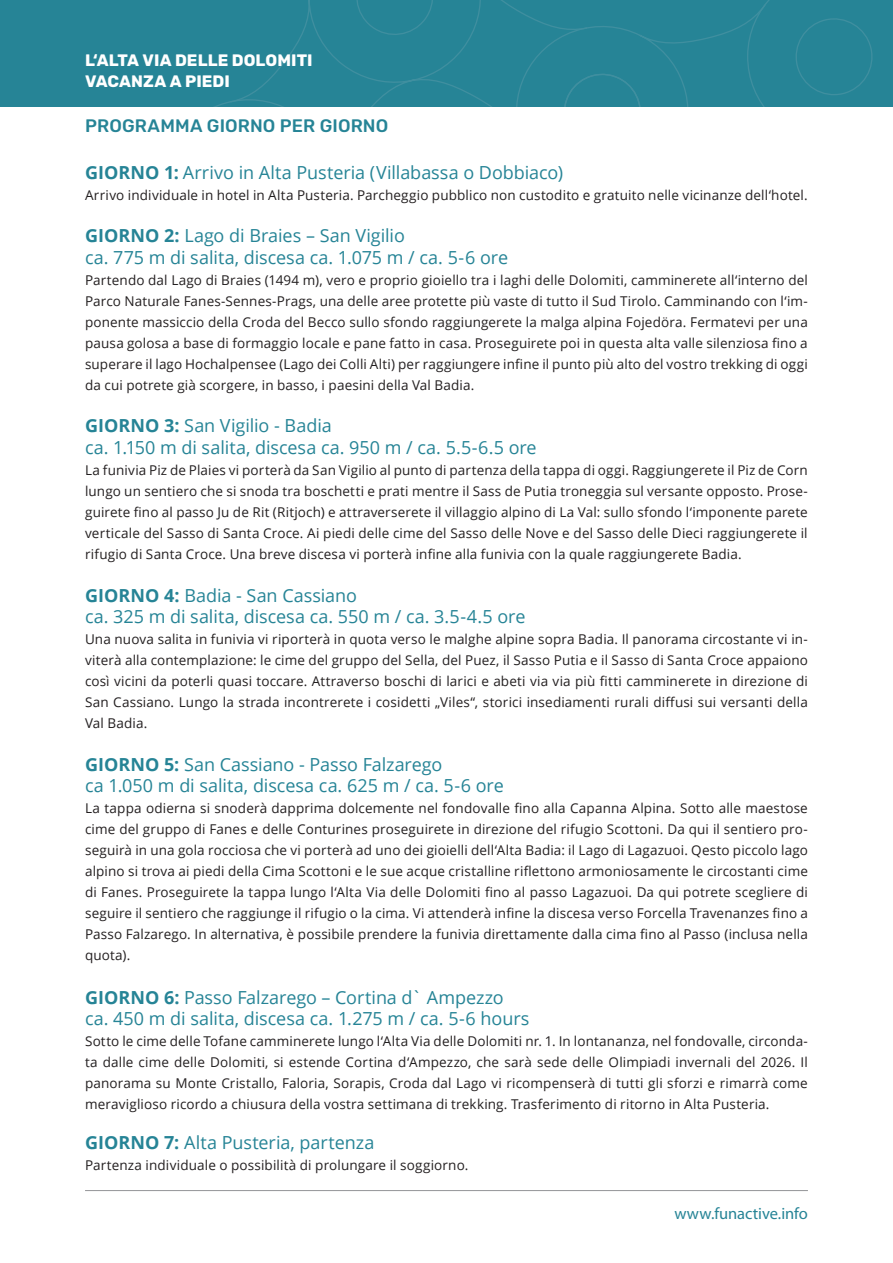
<style>
.page{position:relative;width:893px;height:1263px;background:#fff}
.page>*{position:absolute;margin:0;border:0;box-sizing:border-box;transform-origin:0 0}
.t1{font:18px "Open Sans";letter-spacing:-.005em;color:#268496}
.Teaser_Rubik_medium{font:500 18px "Rubik";letter-spacing:.005em;color:#268496}
.t2{font:700 16.5px/21px "Rubik";letter-spacing:.005em;color:#fff}
.t3{font:16.5px "Myriad Pro";letter-spacing:-.005em;color:#268496}
.T_Open_Sans_9_14{font:13.5px/21px "Open Sans";letter-spacing:.01em;color:#231f20;text-align:justify}
.s1{font-weight:700}
</style>
<div class="page">
<div style="left:0;top:0;width:893px;height:106px;background:#268496"></div>
<svg style="left:216px;top:0;width:657px;height:106px"></svg>
<hr style="left:85px;top:1190px;width:723px;height:1px;background:#939598">
<p class="t2" style="left:85px;top:51px;width:229px">L‘ALTA VIA DELLE DOLOMITI<br>VACANZA A PIEDI</p>
<p class="Teaser_Rubik_medium" style="left:85px;top:115px;width:305px">PROGRAMMA GIORNO PER GIORNO</p>
<p class="t1" style="left:85px;top:160px;width:479px"><span class="s1">GIORNO 1:</span> Arrivo in Alta Pusteria (Villabassa o Dobbiaco)</p>
<p class="T_Open_Sans_9_14" style="left:85px;top:184px;width:724px">Arrivo individuale in hotel in Alta Pusteria. Parcheggio pubblico non custodito e gratuito nelle vicinanze dell‘hotel.</p>
<p class="t1" style="left:85px;top:223px;width:321px"><span class="s1">GIORNO 2:</span> Lago di Braies – San Vigilio</p>
<p class="t1" style="left:85px;top:245px;width:425px">ca. 775 m di salita, discesa ca. 1.075 m / ca. 5-6 ore</p>
<p class="T_Open_Sans_9_14" style="left:85px;top:269px;width:724px">Partendo dal Lago di Braies (1494 m), vero e proprio gioiello tra i laghi delle Dolomiti, camminerete all‘interno del Parco Naturale Fanes-Sennes-Prags, una delle aree protette più vaste di tutto il Sud Tirolo. Camminando con l‘im&shy;ponente massiccio della Croda del Becco sullo sfondo raggiungerete la malga alpina Fojedöra. Fermatevi per una pausa golosa a base di formaggio locale e pane fatto in casa. Proseguirete poi in questa alta valle silenziosa fino a superare il lago Hochalpensee (Lago dei Colli Alti) per raggiungere infine il punto più alto del vostro trekking di oggi da cui potrete già scorgere, in basso, i paesini della Val Badia.</p>
<p class="t1" style="left:85px;top:413px;width:248px"><span class="s1">GIORNO 3:</span> San Vigilio - Badia</p>
<p class="t1" style="left:85px;top:435px;width:453px">ca. 1.150 m di salita, discesa ca. 950 m / ca. 5.5-6.5 ore</p>
<p class="T_Open_Sans_9_14" style="left:85px;top:459px;width:724px">La funivia Piz de Plaies vi porterà da San Vigilio al punto di partenza della tappa di oggi. Raggiungerete il Piz de Corn lungo un sentiero che si snoda tra boschetti e prati mentre il Sass de Putia troneggia sul versante opposto. Prose&shy;guirete fino al passo Ju de Rit (Ritjoch) e attraverserete il villaggio alpino di La Val: sullo sfondo l‘imponente parete verticale del Sasso di Santa Croce. Ai piedi delle cime del Sasso delle Nove e del Sasso delle Dieci raggiungerete il rifugio di Santa Croce. Una breve discesa vi porterà infine alla funivia con la quale raggiungerete Badia.</p>
<p class="t1" style="left:85px;top:583px;width:273px"><span class="s1">GIORNO 4:</span> Badia - San Cassiano</p>
<p class="t1" style="left:85px;top:604px;width:442px">ca. 325 m di salita, discesa ca. 550 m / ca. 3.5-4.5 ore</p>
<p class="T_Open_Sans_9_14" style="left:85px;top:628px;width:724px">Una nuova salita in funivia vi riporterà in quota verso le malghe alpine sopra Badia. Il panorama circostante vi in&shy;viterà alla contemplazione: le cime del gruppo del Sella, del Puez, il Sasso Putia e il Sasso di Santa Croce appaiono così vicini da poterli quasi toccare. Attraverso boschi di larici e abeti via via più fitti camminerete in direzione di San Cassiano. Lungo la strada incontrerete i cosidetti „Viles“, storici insediamenti rurali diffusi sui versanti della Val Badia.</p>
<p class="t1" style="left:85px;top:752px;width:359px"><span class="s1">GIORNO 5:</span> San Cassiano - Passo Falzarego</p>
<p class="t1" style="left:85px;top:773px;width:420px">ca 1.050 m di salita, discesa ca. 625 m / ca. 5-6 ore</p>
<p class="T_Open_Sans_9_14" style="left:85px;top:798px;width:724px">La tappa odierna si snoderà dapprima dolcemente nel fondovalle fino alla Capanna Alpina. Sotto alle maestose cime del gruppo di Fanes e delle Conturines proseguirete in direzione del rifugio Scottoni. Da qui il sentiero pro&shy;seguirà in una gola rocciosa che vi porterà ad uno dei gioielli dell‘Alta Badia: il Lago di Lagazuoi. Qesto piccolo lago alpino si trova ai piedi della Cima Scottoni e le sue acque cristalline riflettono armoniosamente le circostanti cime di Fanes. Proseguirete la tappa lungo l‘Alta Via delle Dolomiti fino al passo Lagazuoi. Da qui potrete scegliere di seguire il sentiero che raggiunge il rifugio o la cima. Vi attenderà infine la discesa verso Forcella Travenanzes fino a Passo Falzarego. In alternativa, è possibile prendere la funivia direttamente dalla cima fino al Passo (inclusa nella quota).</p>
<p class="t1" style="left:85px;top:985px;width:420px"><span class="s1">GIORNO 6:</span> Passo Falzarego – Cortina d` Ampezzo</p>
<p class="t1" style="left:85px;top:1006px;width:446px">ca. 450 m di salita, discesa ca. 1.275 m / ca. 5-6 hours</p>
<p class="T_Open_Sans_9_14" style="left:85px;top:1030px;width:724px">Sotto le cime delle Tofane camminerete lungo l‘Alta Via delle Dolomiti nr. 1. In lontananza, nel fondovalle, circonda&shy;ta dalle cime delle Dolomiti, si estende Cortina d‘Ampezzo, che sarà sede delle Olimpiadi invernali del 2026. Il panorama su Monte Cristallo, Faloria, Sorapis, Croda dal Lago vi ricompenserà di tutti gli sforzi e rimarrà come meraviglioso ricordo a chiusura della vostra settimana di trekking. Trasferimento di ritorno in Alta Pusteria.</p>
<p class="t1" style="left:85px;top:1130px;width:291px"><span class="s1">GIORNO 7:</span> Alta Pusteria, partenza</p>
<p class="T_Open_Sans_9_14" style="left:85px;top:1154px;width:385px">Partenza individuale o possibilità di prolungare il soggiorno.</p>
<p class="t3" style="left:674px;top:1203px;width:135px">www.funactive.info</p>
</div>
